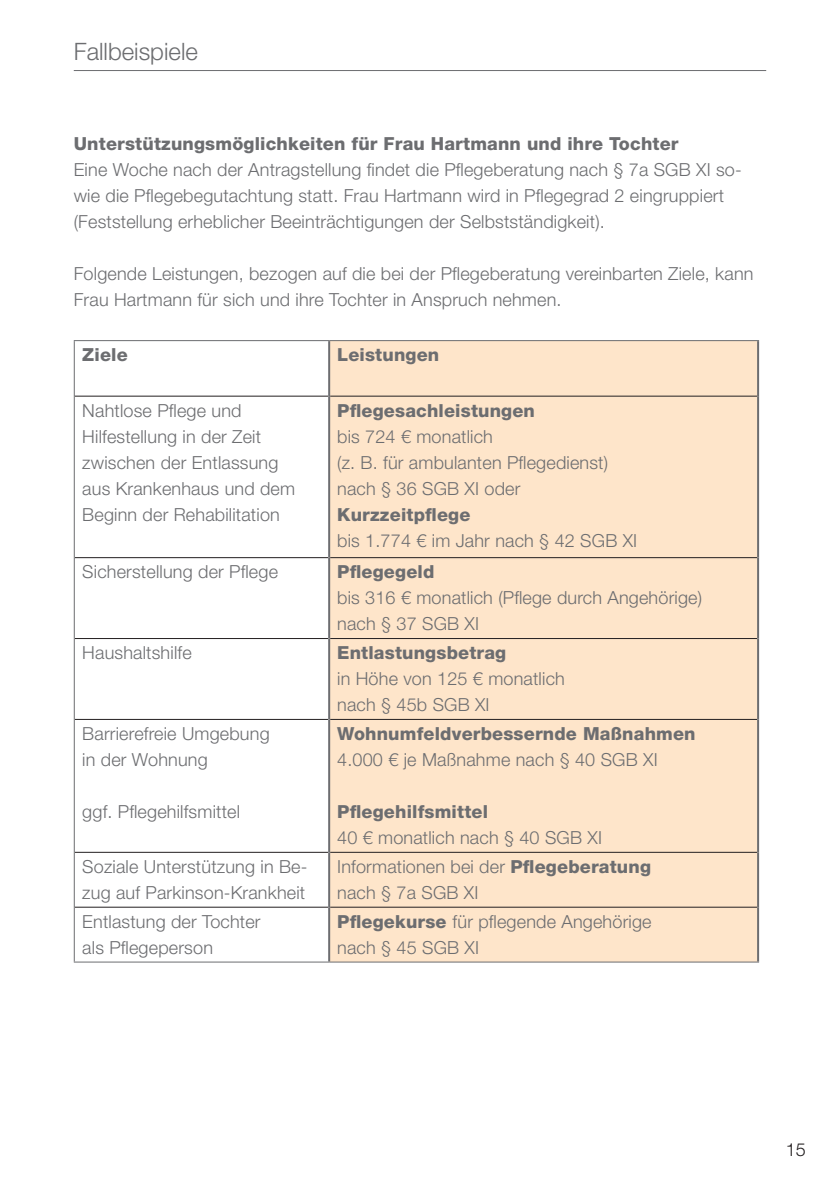
<style>
.page{position:relative;width:840px;height:1191px;background:#fff}
.page>*{position:absolute;margin:0;border:0;box-sizing:border-box;transform-origin:0 0}
.t1{font:300 24px "Helvetica Neue LT Pro";color:#6c6d70}
.t2{font:300 18px/26px "Helvetica Neue LT Pro";letter-spacing:.01em;color:#6c6d70}
.t3{font:800 18px "Helvetica Neue LT Pro";letter-spacing:.01em;color:#6c6d70}
.t4{font:300 18px "Helvetica Neue LT Pro";color:#231f20}
.s1{font-weight:800}
</style>
<div class="page">
<hr style="left:74px;top:70px;width:691px;height:1px;background:#6c6d70">
<div style="left:330px;top:341px;width:426px;height:620px;background:#fee5ca"></div>
<svg style="left:75px;top:558px;width:253px;height:350px"></svg>
<hr style="left:74px;top:340px;width:255px;height:1px;background:#6c6d70">
<hr style="left:74px;top:341px;width:1px;height:55px;background:#6c6d70">
<hr style="left:74px;top:396px;width:1px;height:161px;background:#6c6d70">
<hr style="left:74px;top:557px;width:1px;height:81px;background:#6c6d70">
<hr style="left:74px;top:638px;width:1px;height:81px;background:#6c6d70">
<hr style="left:74px;top:719px;width:1px;height:133px;background:#6c6d70">
<hr style="left:74px;top:852px;width:1px;height:55px;background:#6c6d70">
<hr style="left:74px;top:907px;width:1px;height:54px;background:#6c6d70">
<hr style="left:74px;top:961px;width:255px;height:1px;background:#6c6d70">
<hr style="left:75px;top:396px;width:253px;height:1px;background:#231f20">
<hr style="left:330px;top:396px;width:426px;height:1px;background:#231f20">
<hr style="left:75px;top:557px;width:253px;height:1px;background:#231f20">
<hr style="left:330px;top:557px;width:426px;height:1px;background:#231f20">
<hr style="left:75px;top:638px;width:253px;height:1px;background:#231f20">
<hr style="left:330px;top:638px;width:426px;height:1px;background:#231f20">
<hr style="left:75px;top:719px;width:253px;height:1px;background:#231f20">
<hr style="left:330px;top:719px;width:426px;height:1px;background:#231f20">
<hr style="left:75px;top:852px;width:253px;height:1px;background:#231f20">
<hr style="left:330px;top:852px;width:426px;height:1px;background:#231f20">
<hr style="left:75px;top:906px;width:253px;height:1px;background:#231f20">
<hr style="left:330px;top:906px;width:426px;height:1px;background:#231f20">
<hr style="left:329px;top:340px;width:429px;height:1px;background:#6c6d70">
<hr style="left:329px;top:961px;width:429px;height:1px;background:#6c6d70">
<hr style="left:328px;top:341px;width:2px;height:55px;background:#6c6d70">
<hr style="left:756px;top:341px;width:2px;height:55px;background:#6c6d70">
<hr style="left:328px;top:396px;width:2px;height:161px;background:#6c6d70">
<hr style="left:756px;top:396px;width:2px;height:161px;background:#6c6d70">
<hr style="left:328px;top:557px;width:2px;height:81px;background:#6c6d70">
<hr style="left:756px;top:557px;width:2px;height:81px;background:#6c6d70">
<hr style="left:328px;top:638px;width:2px;height:81px;background:#6c6d70">
<hr style="left:756px;top:638px;width:2px;height:81px;background:#6c6d70">
<hr style="left:328px;top:719px;width:2px;height:133px;background:#6c6d70">
<hr style="left:756px;top:719px;width:2px;height:133px;background:#6c6d70">
<hr style="left:328px;top:852px;width:2px;height:55px;background:#6c6d70">
<hr style="left:756px;top:852px;width:2px;height:55px;background:#6c6d70">
<hr style="left:328px;top:907px;width:2px;height:54px;background:#6c6d70">
<hr style="left:756px;top:907px;width:2px;height:54px;background:#6c6d70">
<h1 class="t1" style="left:74px;top:36px;width:126px">Fallbeispiele</h1>
<p class="t3" style="left:74px;top:133px;width:606px">Unterstützungsmöglichkeiten für Frau Hartmann und ihre Tochter</p>
<p class="t2" style="left:74px;top:156px;width:669px">Eine Woche nach der Antragstellung findet die Pflegeberatung nach § 7a SGB XI so&shy;wie die Pflegebegutachtung statt. Frau Hartmann wird in Pflegegrad 2 eingruppiert (Feststellung erheblicher Beeinträchtigungen der Selbstständigkeit).</p>
<p class="t2" style="left:74px;top:260px;width:680px">Folgende Leistungen, bezogen auf die bei der Pflegeberatung vereinbarten Ziele, kann<br>Frau Hartmann für sich und ihre Tochter in Anspruch nehmen.</p>
<p class="t3" style="left:82px;top:344px;width:47px">Ziele</p>
<p class="t3" style="left:337px;top:344px;width:103px">Leistungen</p>
<p class="t2" style="left:82px;top:397px;width:214px">Nahtlose Pflege und<br>Hilfestellung in der Zeit zwischen der Entlassung aus Krankenhaus und dem<br>Beginn der Rehabilitation</p>
<p class="t3" style="left:337px;top:400px;width:199px">Pflegesachleistungen</p>
<p class="t2" style="left:337px;top:423px;width:272px">bis 724 € monatlich<br>(z. B. für ambulanten Pflegedienst) nach § 36 SGB XI oder</p>
<p class="t3" style="left:337px;top:504px;width:135px">Kurzzeitpflege</p>
<p class="t2" style="left:337px;top:527px;width:301px">bis 1.774 € im Jahr nach § 42 SGB XI</p>
<p class="t2" style="left:82px;top:558px;width:197px">Sicherstellung der Pflege</p>
<p class="t3" style="left:337px;top:561px;width:99px">Pflegegeld</p>
<p class="t2" style="left:337px;top:584px;width:366px">bis 316 € monatlich (Pflege durch Angehörige) nach § 37 SGB XI</p>
<p class="t2" style="left:82px;top:639px;width:111px">Haushaltshilfe</p>
<p class="t3" style="left:337px;top:642px;width:170px">Entlastungsbetrag</p>
<p class="t2" style="left:337px;top:665px;width:229px">in Höhe von 125 € monatlich nach § 45b SGB XI</p>
<p class="t2" style="left:82px;top:720px;width:189px">Barrierefreie Umgebung in der Wohnung</p>
<p class="t2" style="left:82px;top:798px;width:159px">ggf. Pflegehilfsmittel</p>
<p class="t3" style="left:337px;top:723px;width:360px">Wohnumfeldverbessernde Maßnahmen</p>
<p class="t2" style="left:337px;top:746px;width:322px">4.000 € je Maßnahme nach § 40 SGB XI</p>
<p class="t3" style="left:337px;top:801px;width:152px">Pflegehilfsmittel</p>
<p class="t2" style="left:337px;top:824px;width:266px">40 € monatlich nach § 40 SGB XI</p>
<p class="t2" style="left:82px;top:853px;width:226px">Soziale Unterstützung in Be&shy;zug auf Parkinson-Krankheit</p>
<p class="t2" style="left:337px;top:853px;width:315px">Informationen bei der <span class="s1">Pflegeberatung </span>nach § 7a SGB XI</p>
<p class="t2" style="left:82px;top:908px;width:180px">Entlastung der Tochter als Pflegeperson</p>
<p class="t2" style="left:337px;top:908px;width:316px"><span class="s1">Pflegekurse</span> für pflegende Angehörige nach § 45 SGB XI</p>
<p class="t4" style="left:785px;top:1138px;width:22px">15</p>
</div>
